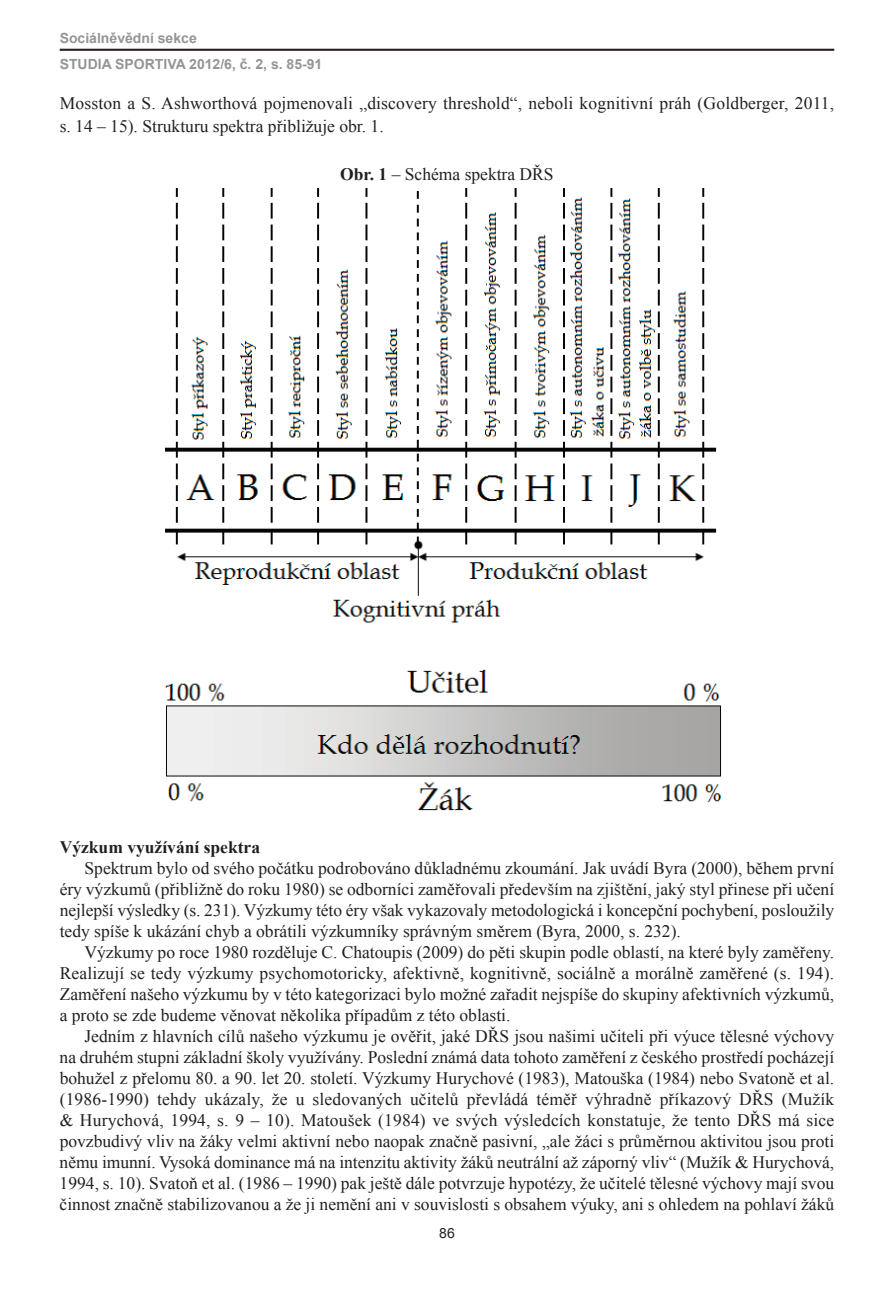
<style>
.page{position:relative;width:894px;height:1291px;background:#fff}
.page>*{position:absolute;margin:0;border:0;box-sizing:border-box;transform-origin:0 0}
.t1{font:17.5px/21px "Times New Roman";color:#231f20;text-align:justify}
.t2{font:700 17.5px "Times New Roman";color:#231f20}
.t3{font:700 14px "Arial";color:#939598}
.t4{font:14px "Arial";color:#231f20}
.s1{font-weight:700}
</style>
<div class="page">
<hr style="left:60px;top:49px;width:774px;height:2px;background:#231f20">
<img style="left:166px;top:189px;width:555px;height:622px">
<p class="t3" style="left:60px;top:30px;width:138px">Sociálněvědní sekce</p>
<p class="t3" style="left:60px;top:56px;width:264px">STUDIA SPORTIVA 2012/6, č. 2, s. 85-91</p>
<p class="t1" style="left:60px;top:91px;width:775px;line-height:23.4px">Mosston a S. Ashworthová pojmenovali „discovery threshold“, neboli kognitivní práh (Goldberger, 2011, s. 14 – 15). Strukturu spektra přibližuje obr. 1.</p>
<p class="t1" style="left:340px;top:164px;width:215px"><span class="s1">Obr. 1</span> – Schéma spektra DŘS</p>
<p class="t2" style="left:60px;top:836px;width:202px">Výzkum využívání spektra</p>
<p class="t1" style="left:60px;top:857px;width:775px;text-indent:25px">Spektrum bylo od svého počátku podrobováno důkladnému zkoumání. Jak uvádí Byra (2000), během první éry výzkumů (přibližně do roku 1980) se odborníci zaměřovali především na zjištění, jaký styl přinese při učení nejlepší výsledky (s. 231). Výzkumy této éry však vykazovaly metodologická i koncepční pochybení, posloužily tedy spíše k ukázání chyb a obrátili výzkumníky správným směrem (Byra, 2000, s. 232).</p>
<p class="t1" style="left:60px;top:941px;width:775px;text-indent:25px">Výzkumy po roce 1980 rozděluje C. Chatoupis (2009) do pěti skupin podle oblastí, na které byly zaměřeny.<br>Realizují se tedy výzkumy psychomotoricky, afektivně, kognitivně, sociálně a morálně zaměřené (s. 194).<br>Zaměření našeho výzkumu by v této kategorizaci bylo možné zařadit nejspíše do skupiny afektivních výzkumů, a proto se zde budeme věnovat několika případům z této oblasti.</p>
<p class="t1" style="left:60px;top:1025px;width:775px;text-indent:25px">Jedním z hlavních cílů našeho výzkumu je ověřit, jaké DŘS jsou našimi učiteli při výuce tělesné výchovy na druhém stupni základní školy využívány. Poslední známá data tohoto zaměření z českého prostředí pocházejí bohužel z přelomu 80. a 90. let 20. století. Výzkumy Hurychové (1983), Matouška (1984) nebo Svatoně et al. (1986-1990) tehdy ukázaly, že u sledovaných učitelů převládá téměř výhradně příkazový DŘS (Mužík &amp; Hurychová, 1994, s. 9 – 10). Matoušek (1984) ve svých výsledcích konstatuje, že tento DŘS má sice povzbudivý vliv na žáky velmi aktivní nebo naopak značně pasivní, „ale žáci s průměrnou aktivitou jsou proti němu imunní. Vysoká dominance má na intenzitu aktivity žáků neutrální až záporný vliv“ (Mužík &amp; Hurychová, 1994, s. 10). Svatoň et al. (1986 – 1990) pak ještě dále potvrzuje hypotézy, že učitelé tělesné výchovy mají svou činnost značně stabilizovanou a že ji nemění ani v souvislosti s obsahem výuky, ani s ohledem na pohlaví žáků</p>
<p class="t4" style="left:439px;top:1225px;width:17px">86</p>
</div>
